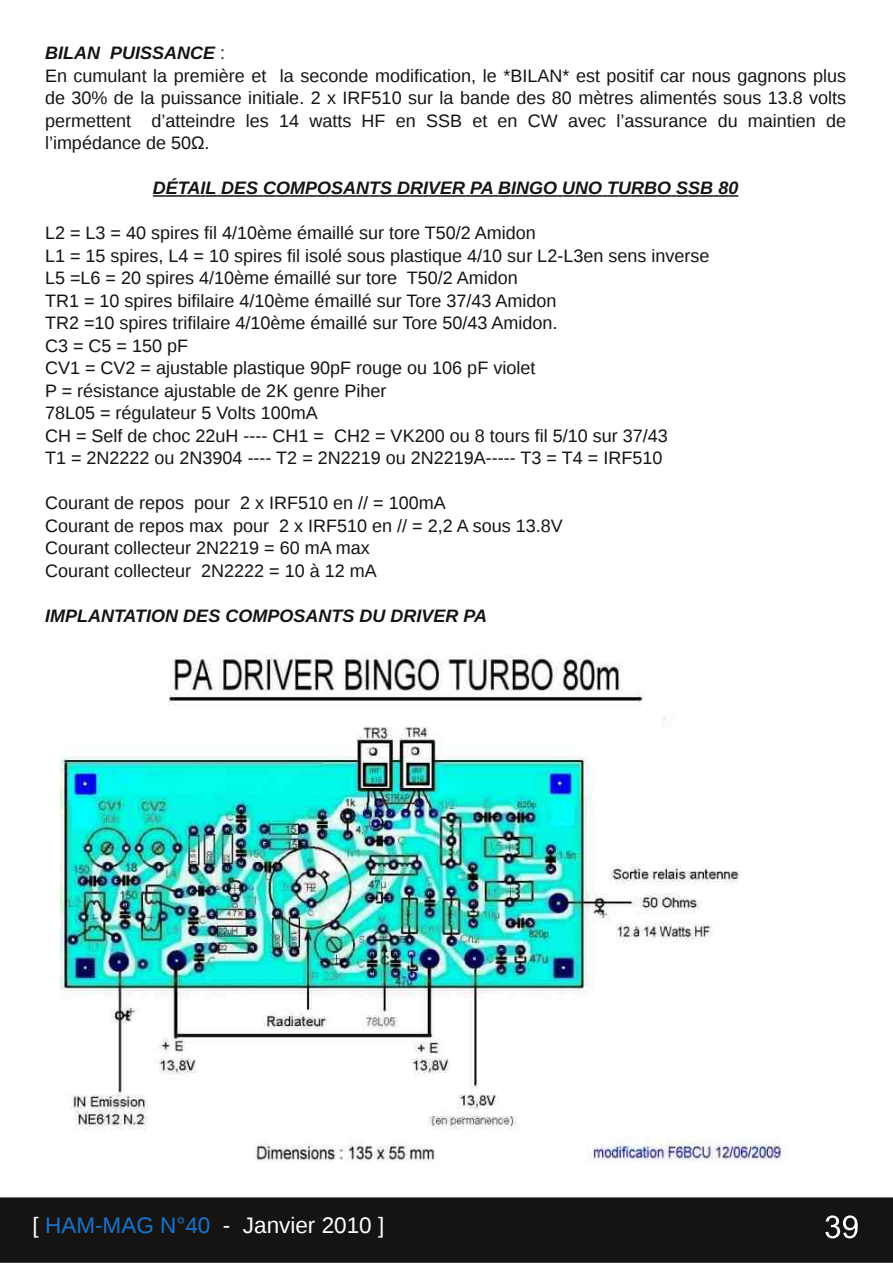
<style>
.page{position:relative;width:893px;height:1263px;background:#fff}
.page>*{position:absolute;margin:0;border:0;box-sizing:border-box;transform-origin:0 0}
.t1{font:22.5px "Liberation Sans";color:#fff}
.t2{font:18px/22.5px "Liberation Sans";color:#161413}
.t3{font:italic 700 18px "Liberation Sans";color:#161413}
.s1{font-weight:700;font-style:italic}
.s2{color:#1775cd}
</style>
<div class="page">
<div style="left:0;top:1198px;width:892px;height:64px;background:#161413"></div>
<div style="left:0;top:1197px;width:893px;height:66px;border:2px solid #161413"></div>
<svg style="left:825px;top:1215px;width:33px;height:23px"></svg>
<svg style="left:153px;top:195px;width:585px;height:2px"></svg>
<img style="left:61px;top:655px;width:721px;height:507px">
<p class="t2" style="left:45px;top:42px;width:803px"><span class="s1">BILAN PUISSANCE</span> :<br>En cumulant la première et la seconde modification, le *BILAN* est positif car nous gagnons plus de 30% de la puissance initiale. 2 x IRF510 sur la bande des 80 mètres alimentés sous 13.8 volts permettent d’atteindre les 14 watts HF en SSB et en CW avec l’assurance du maintien de l’impédance de 50Ω.</p>
<p class="t3" style="left:153px;top:177px;width:587px">DÉTAIL DES COMPOSANTS DRIVER PA BINGO UNO TURBO SSB 80</p>
<p class="t2" style="left:45px;top:222px;width:666px">L2 = L3 = 40 spires fil 4/10ème émaillé sur tore T50/2 Amidon<br>L1 = 15 spires, L4 = 10 spires fil isolé sous plastique 4/10 sur L2-L3en sens inverse L5 =L6 = 20 spires 4/10ème émaillé sur tore T50/2 Amidon<br>TR1 = 10 spires bifilaire 4/10ème émaillé sur Tore 37/43 Amidon<br>TR2 =10 spires trifilaire 4/10ème émaillé sur Tore 50/43 Amidon.<br>C3 = C5 = 150 pF<br>CV1 = CV2 = ajustable plastique 90pF rouge ou 106 pF violet<br>P = résistance ajustable de 2K genre Piher<br>78L05 = régulateur 5 Volts 100mA<br>CH = Self de choc 22uH ---- CH1 = CH2 = VK200 ou 8 tours fil 5/10 sur 37/43<br>T1 = 2N2222 ou 2N3904 ---- T2 = 2N2219 ou 2N2219A----- T3 = T4 = IRF510</p>
<p class="t2" style="left:45px;top:492px;width:519px">Courant de repos pour 2 x IRF510 en // = 100mA<br>Courant de repos max pour 2 x IRF510 en // = 2,2 A sous 13.8V Courant collecteur 2N2219 = 60 mA max<br>Courant collecteur 2N2222 = 10 à 12 mA</p>
<p class="t3" style="left:45px;top:605px;width:444px">IMPLANTATION DES COMPOSANTS DU DRIVER PA</p>
<p class="t1" style="left:33px;top:1212px;width:353px">[ <span class="s2">HAM-MAG N°40</span> - Janvier 2010 ]</p>
</div>
